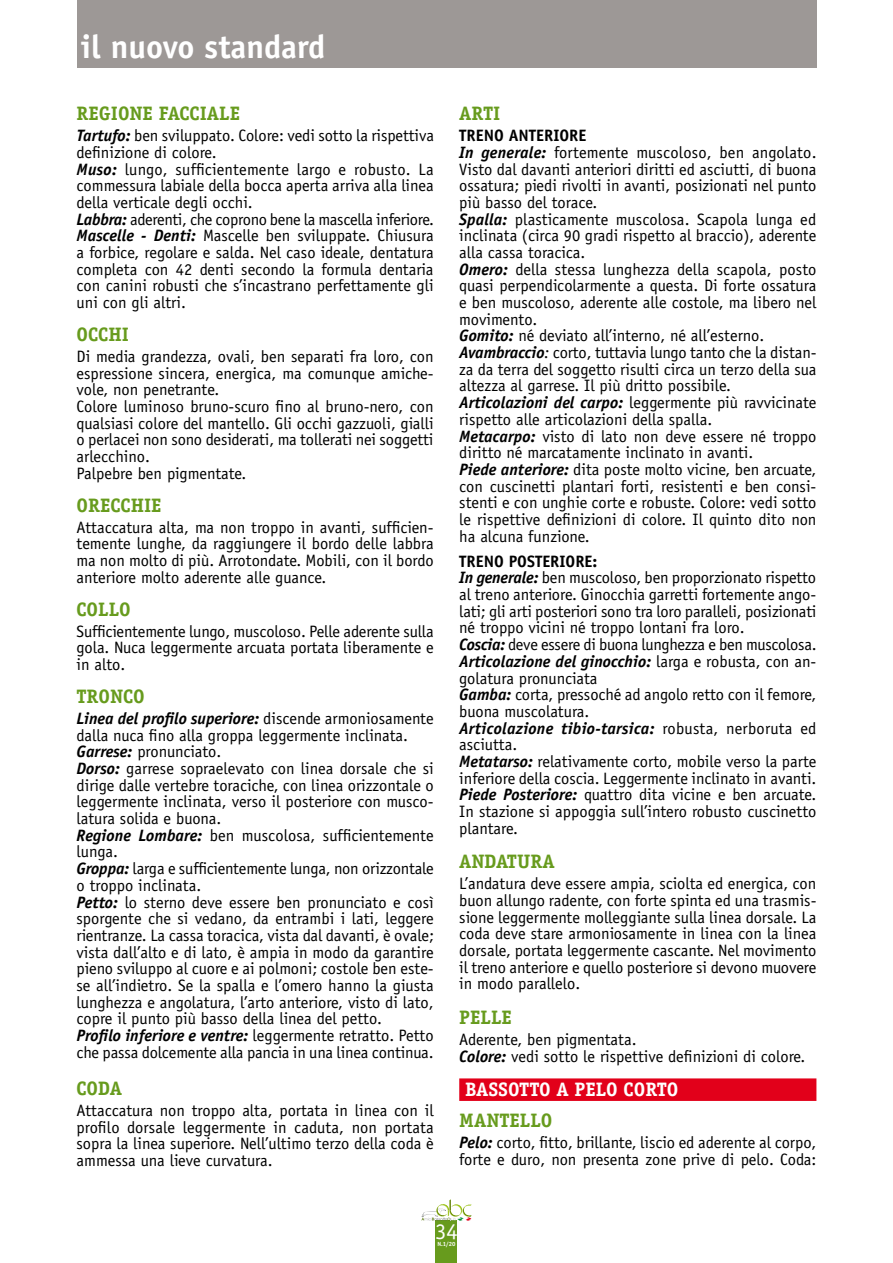
<style>
.page{position:relative;width:893px;height:1263px;background:#fff}
.page>*{position:absolute;margin:0;border:0;box-sizing:border-box;transform-origin:0 0}
.t1{font:700 33px "Officina Sans Std";color:#fff}
.t2{font:22.5px "Officina Sans Std";color:#fff}
.t3{font:700 19.5px "Officina Serif Std";color:#679b1d}
.t4{font:700 19.5px "Officina Serif Std";color:#fff}
.t5{font:16.5px/16.6px "Officina Sans Std";color:#000}
.t6{font:700 6px "Officina Sans Std";color:#fff}
.s1{font-weight:700;font-style:italic}
.s2{font-weight:700}
.s3{font-style:italic}
</style>
<div class="page">
<div style="left:77px;top:0;width:739px;height:68px;background:#9d9896"></div>
<div style="left:436px;top:1220px;width:21px;height:43px;background:#679b1d"></div>
<svg style="left:421px;top:1199px;width:51px;height:22px"></svg>
<div style="left:459px;top:1078px;width:357px;height:23px;background:#e2001a"></div>
<h1 class="t1" style="left:81px;top:26px;width:246px">il nuovo standard</h1>
<p class="t3" style="left:77px;top:101px;width:165px">REGIONE FACCIALE</p>
<p class="t5" style="left:77px;top:127px;width:359px"><span class="s1">Tartufo:</span> ben sviluppato. Colore: vedi sotto la rispettiva definizione di colore.<br><span class="s1">Muso:</span> lungo, sufficientemente largo e robusto. La commessura labiale della bocca aperta arriva alla linea della verticale degli occhi.<br><span class="s1">Labbra:</span> aderenti, che coprono bene la mascella inferiore.<br><span class="s1">Mascelle - Denti:</span> Mascelle ben sviluppate. Chiusura a forbice, regolare e salda. Nel caso ideale, dentatura completa con 42 denti secondo la formula dentaria con canini robusti che s’incastrano perfettamente gli uni con gli altri.</p>
<p class="t3" style="left:77px;top:322px;width:54px">OCCHI</p>
<p class="t5" style="left:77px;top:348px;width:359px">Di media grandezza, ovali, ben separati fra loro, con espressione sincera, energica, ma comunque amiche&shy;vole, non penetrante.<br>Colore luminoso bruno-scuro fino al bruno-nero, con qualsiasi colore del mantello. Gli occhi gazzuoli, gialli o perlacei non sono desiderati, ma tollerati nei soggetti arlecchino.<br>Palpebre ben pigmentate.</p>
<p class="t3" style="left:77px;top:493px;width:87px">ORECCHIE</p>
<p class="t5" style="left:77px;top:519px;width:359px;text-align:justify">Attaccatura alta, ma non troppo in avanti, sufficien&shy;temente lunghe, da raggiungere il bordo delle labbra ma non molto di più. Arrotondate. Mobili, con il bordo anteriore molto aderente alle guance.</p>
<p class="t3" style="left:77px;top:597px;width:56px">COLLO</p>
<p class="t5" style="left:77px;top:623px;width:359px;text-align:justify">Sufficientemente lungo, muscoloso. Pelle aderente sulla gola. Nuca leggermente arcuata portata liberamente e in alto.</p>
<p class="t3" style="left:77px;top:684px;width:70px">TRONCO</p>
<p class="t5" style="left:77px;top:710px;width:359px"><span class="s1">Linea del profilo superiore:</span> discende armoniosamente dalla nuca fino alla groppa leggermente inclinata.<br><span class="s1">Garrese:</span> pronunciato.<br><span class="s1">Dorso:</span> garrese sopraelevato con linea dorsale che si dirige dalle vertebre toraciche, con linea orizzontale o leggermente inclinata, verso il posteriore con musco&shy;latura solida e buona.<br><span class="s1">Regione Lombare:</span> ben muscolosa, sufficientemente lunga.<br><span class="s1">Groppa:</span> larga e sufficientemente lunga, non orizzontale o troppo inclinata.<br><span class="s1">Petto:</span> lo sterno deve essere ben pronunciato e così sporgente che si vedano, da entrambi i lati, leggere rientranze. La cassa toracica, vista dal davanti, è ovale; vista dall’alto e di lato, è ampia in modo da garantire pieno sviluppo al cuore e ai polmoni; costole ben este&shy;se all’indietro. Se la spalla e l’omero hanno la giusta lunghezza e angolatura, l’arto anteriore, visto di lato, copre il punto più basso della linea del petto.<br><span class="s1">Profilo inferiore e ventre:</span> leggermente retratto. Petto che passa dolcemente alla pancia in una linea continua.</p>
<p class="t3" style="left:77px;top:1076px;width:47px">CODA</p>
<p class="t5" style="left:77px;top:1102px;width:359px;text-align:justify">Attaccatura non troppo alta, portata in linea con il profilo dorsale leggermente in caduta, non portata sopra la linea superiore. Nell’ultimo terzo della coda è ammessa una lieve curvatura.</p>
<p class="t3" style="left:459px;top:101px;width:43px">ARTI</p>
<p class="t5" style="left:459px;top:127px;width:359px"><span class="s2">TRENO ANTERIORE<br></span><span class="s1">In generale:</span> fortemente muscoloso, ben angolato.<br>Visto dal davanti anteriori diritti ed asciutti, di buona ossatura; piedi rivolti in avanti, posizionati nel punto più basso del torace.<br><span class="s1">Spalla:</span> plasticamente muscolosa. Scapola lunga ed inclinata (circa 90 gradi rispetto al braccio), aderente alla cassa toracica.<br><span class="s1">Omero:</span> della stessa lunghezza della scapola, posto quasi perpendicolarmente a questa. Di forte ossatura e ben muscoloso, aderente alle costole, ma libero nel movimento.<br><span class="s1">Gomito:</span> né deviato all’interno, né all’esterno.<br><span class="s1">Avambraccio</span><span class="s3">:</span> corto, tuttavia lungo tanto che la distan&shy;za da terra del soggetto risulti circa un terzo della sua altezza al garrese. Il più dritto possibile.<br><span class="s1">Articolazioni del carpo:</span> leggermente più ravvicinate rispetto alle articolazioni della spalla.<br><span class="s1">Metacarpo:</span> visto di lato non deve essere né troppo diritto né marcatamente inclinato in avanti.<br><span class="s1">Piede anteriore:</span> dita poste molto vicine, ben arcuate, con cuscinetti plantari forti, resistenti e ben consi&shy;stenti e con unghie corte e robuste. Colore: vedi sotto le rispettive definizioni di colore. Il quinto dito non ha alcuna funzione.</p>
<p class="t5" style="left:459px;top:553px;width:359px"><span class="s2">TRENO POSTERIORE:<br></span><span class="s1">In generale:</span> ben muscoloso, ben proporzionato rispetto al treno anteriore. Ginocchia garretti fortemente ango&shy;lati; gli arti posteriori sono tra loro paralleli, posizionati né troppo vicini né troppo lontani fra loro.<br><span class="s1">Coscia:</span> deve essere di buona lunghezza e ben muscolosa.<br><span class="s1">Articolazione del ginocchio:</span> larga e robusta, con an&shy;golatura pronunciata<br><span class="s1">Gamba:</span> corta, pressoché ad angolo retto con il femore, buona muscolatura.<br><span class="s1">Articolazione tibio-tarsica:</span> robusta, nerboruta ed asciutta.<br><span class="s1">Metatarso:</span> relativamente corto, mobile verso la parte inferiore della coscia. Leggermente inclinato in avanti.<br><span class="s1">Piede Posteriore:</span> quattro dita vicine e ben arcuate.<br>In stazione si appoggia sull’intero robusto cuscinetto plantare.</p>
<p class="t3" style="left:459px;top:849px;width:97px">ANDATURA</p>
<p class="t5" style="left:459px;top:875px;width:359px;text-align:justify">L’andatura deve essere ampia, sciolta ed energica, con buon allungo radente, con forte spinta ed una trasmis&shy;sione leggermente molleggiante sulla linea dorsale. La coda deve stare armoniosamente in linea con la linea dorsale, portata leggermente cascante. Nel movimento il treno anteriore e quello posteriore si devono muovere in modo parallelo.</p>
<p class="t3" style="left:459px;top:1005px;width:54px">PELLE</p>
<p class="t5" style="left:459px;top:1031px;width:348px">Aderente, ben pigmentata.<br><span class="s1">Colore:</span> vedi sotto le rispettive definizioni di colore.</p>
<p class="t4" style="left:465px;top:1077px;width:215px">BASSOTTO A PELO CORTO</p>
<p class="t3" style="left:459px;top:1108px;width:95px">MANTELLO</p>
<p class="t5" style="left:459px;top:1134px;width:359px"><span class="s1">Pelo:</span> corto, fitto, brillante, liscio ed aderente al corpo, forte e duro, non presenta zone prive di pelo. Coda:</p>
<h2 class="t2" style="left:435px;top:1218px;width:24px">34</h2>
<p class="t6" style="left:437px;top:1240px;width:20px">N.1/20</p>
</div>
